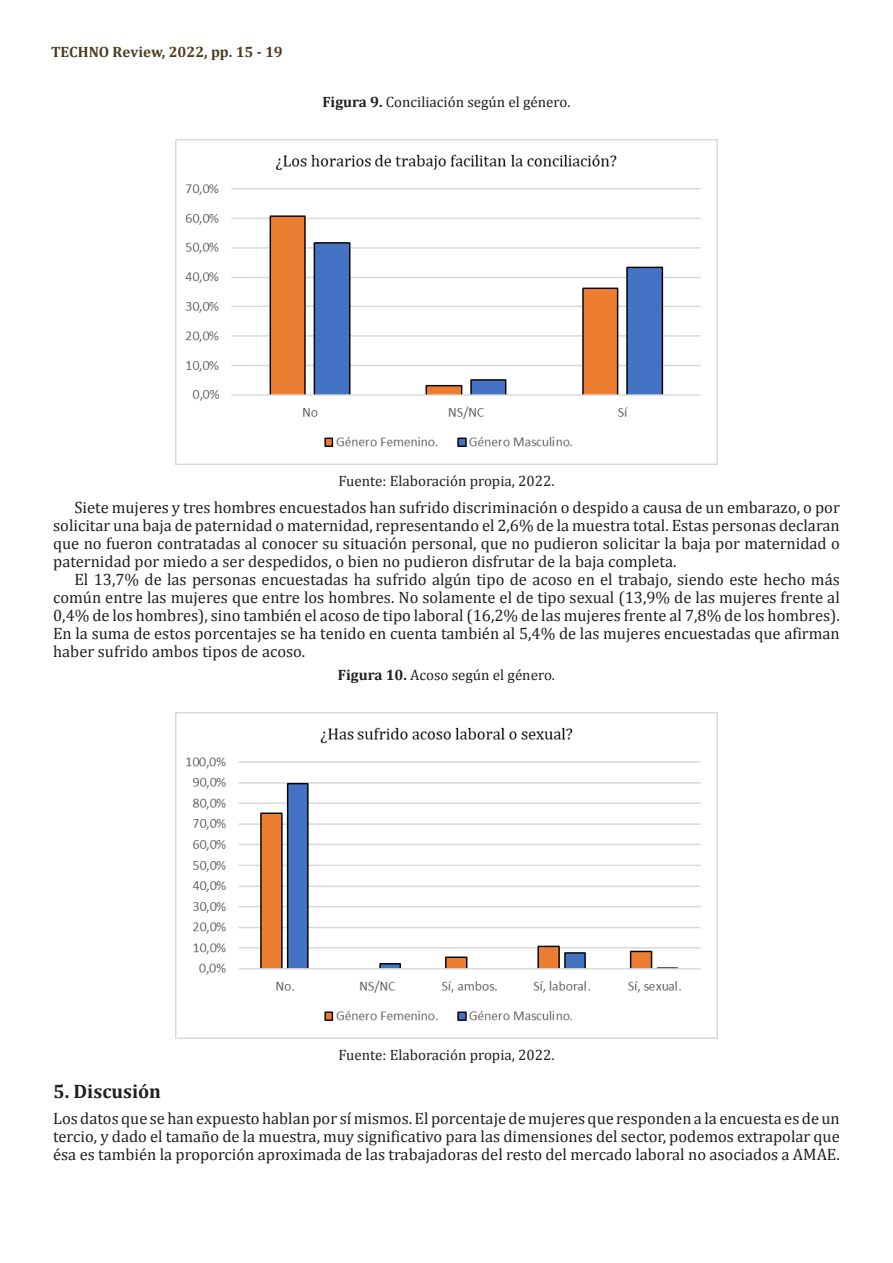
<style>
.page{position:relative;width:893px;height:1263px;background:#fff}
.page>*{position:absolute;margin:0;border:0;box-sizing:border-box;transform-origin:0 0}
.Titulo_1{font:700 19.5px "Cambria";color:#231f20}
.Parrafos-siguientes{font:16.5px/18px "Cambria";color:#231f20;text-align:justify}
.Parrafo-Arranque{font:16.5px/18px "Cambria";color:#231f20;text-align:justify}
.Fuente-Tablas{font:15px "Cambria";color:#231f20}
.t1{font:700 15px "Cambria";color:#4f3c1d}
.s1{font-style:inherit}
.s2{font-weight:700}
</style>
<div class="page">
<img style="left:176px;top:139px;width:541px;height:326px">
<img style="left:176px;top:712px;width:541px;height:326px">
<p class="t1" style="left:51px;top:41px;width:233px">TECHNO Review, 202<span class="s1">2</span>, pp. 15 - 19</p>
<p class="Fuente-Tablas" style="left:322px;top:93px;width:250px"><span class="s2">Figura 9.</span> Conciliación según el género.</p>
<p class="Fuente-Tablas" style="left:338px;top:472px;width:218px">Fuente: Elaboración propia, 2022.</p>
<p class="Parrafos-siguientes" style="left:53px;top:498px;width:788px;text-indent:21px">Siete mujeres y tres hombres encuestados han sufrido discriminación o despido a causa de un embarazo, o por solicitar una baja de paternidad o maternidad, representando el 2,6% de la muestra total. Estas personas declaran que no fueron contratadas al conocer su situación personal, que no pudieron solicitar la baja por maternidad o paternidad por miedo a ser despedidos, o bien no pudieron disfrutar de la baja completa.</p>
<p class="Parrafos-siguientes" style="left:53px;top:570px;width:788px;text-indent:21px">El 13,7% de las personas encuestadas ha sufrido algún tipo de acoso en el trabajo, siendo este hecho más común entre las mujeres que entre los hombres. No solamente el de tipo sexual (13,9% de las mujeres frente al 0,4% de los hombres), sino también el acoso de tipo laboral (16,2% de las mujeres frente al 7,8% de los hombres).<br>En la suma de estos porcentajes se ha tenido en cuenta también al 5,4% de las mujeres encuestadas que afirman haber sufrido ambos tipos de acoso.</p>
<p class="Fuente-Tablas" style="left:338px;top:666px;width:219px"><span class="s2">Figura 10.</span> Acoso según el género.</p>
<p class="Fuente-Tablas" style="left:338px;top:1045px;width:218px">Fuente: Elaboración propia, 2022.</p>
<p class="Titulo_1" style="left:53px;top:1077px;width:109px">5. Discusión</p>
<p class="Parrafo-Arranque" style="left:53px;top:1109px;width:788px">Los datos que se han expuesto hablan por sí mismos. El porcentaje de mujeres que responden a la encuesta es de un tercio, y dado el tamaño de la muestra, muy significativo para las dimensiones del sector, podemos extrapolar que ésa es también la proporción aproximada de las trabajadoras del resto del mercado laboral no asociados a AMAE.</p>
</div>
